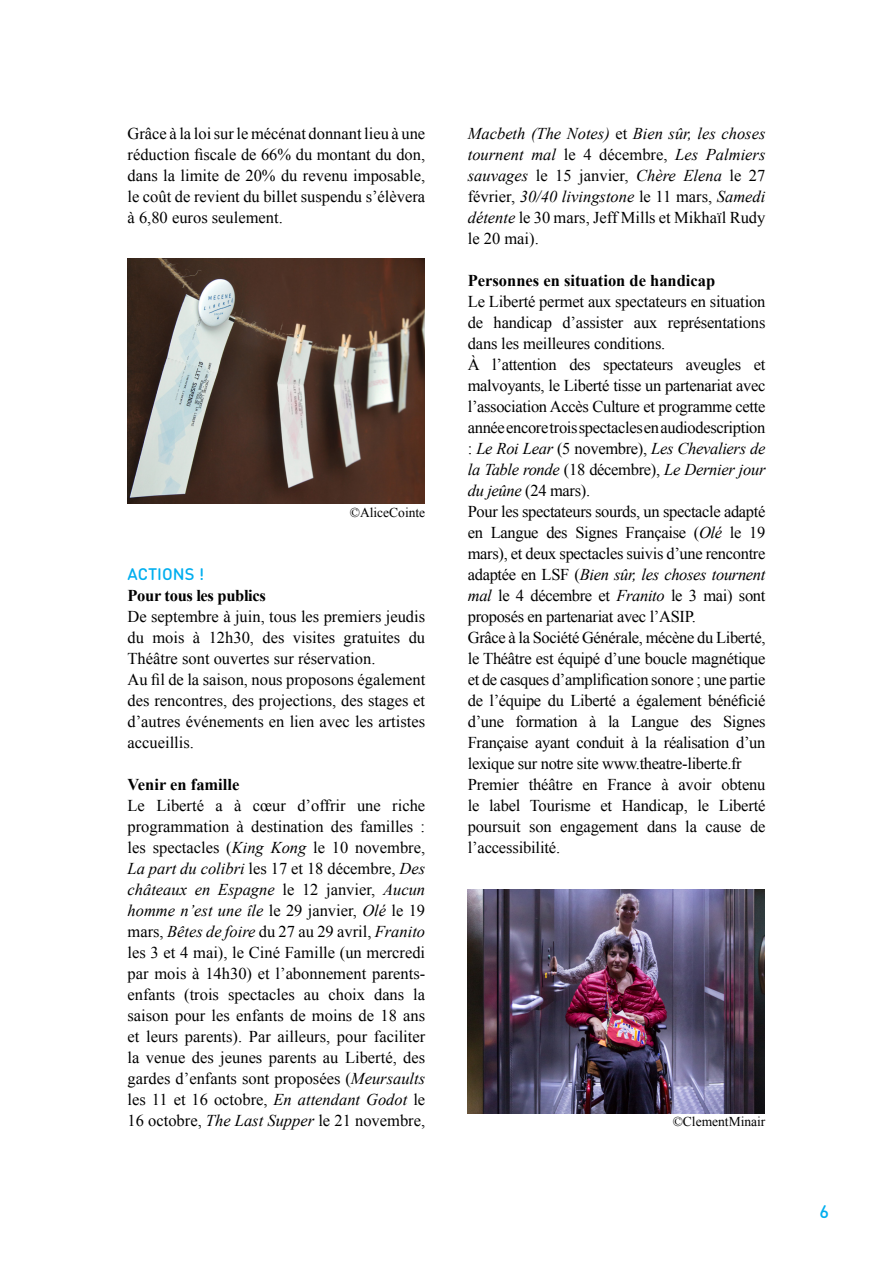
<style>
.page{position:relative;width:893px;height:1263px;background:#fff}
.page>*{position:absolute;margin:0;border:0;box-sizing:border-box;transform-origin:0 0}
.t1{font:500 18px "DIN Round Pro";color:#00aeef}
.texte_joli{font:16.5px/21px "Times New Roman";letter-spacing:-.01em;color:#000;text-align:justify}
.texte_joli-2{font:italic 16.5px/21px "Times New Roman";color:#000;text-align:justify}
.texte_joli-3{font:700 16.5px "Times New Roman";color:#000}
.texte_joli-4{font:700 16.5px "Times New Roman";letter-spacing:-.02em;color:#000}
.texte_joli-5{font:500 16.5px "DIN Round Pro";letter-spacing:.005em;color:#00aeef}
.texte_joli-6{font:13.5px "Times New Roman";color:#000}
.s1{font-style:italic}
.s2{font-style:normal}
</style>
<div class="page">
<img style="left:468px;top:890px;width:296px;height:223px">
<img style="left:128px;top:258px;width:296px;height:246px">
<p class="texte_joli" style="left:128px;top:123px;width:299px">Grâce à la loi sur le mécénat donnant lieu à une réduction fiscale de 66% du montant du don, dans la limite de 20% du revenu imposable, le coût de revient du billet suspendu s’élèvera à 6,80 euros seulement.</p>
<p class="texte_joli-6" style="left:350px;top:503px;width:77px">©AliceCointe</p>
<p class="texte_joli-5" style="left:128px;top:563px;width:78px">ACTIONS !</p>
<p class="texte_joli-4" style="left:128px;top:584px;width:140px">Pour tous les publics</p>
<p class="texte_joli" style="left:128px;top:606px;width:299px">De septembre à juin, tous les premiers jeudis du mois à 12h30, des visites gratuites du Théâtre sont ouvertes sur réservation.</p>
<p class="texte_joli" style="left:128px;top:669px;width:299px">Au fil de la saison, nous proposons également des rencontres, des projections, des stages et d’autres événements en lien avec les artistes accueillis.</p>
<p class="texte_joli-3" style="left:128px;top:773px;width:113px">Venir en famille</p>
<p class="texte_joli" style="left:128px;top:795px;width:299px">Le Liberté a à cœur d’offrir une riche programmation à destination des familles : les spectacles (<span class="s1">King Kong</span> le 10 novembre, <span class="s1">La part du colibri</span> les 17 et 18 décembre, <span class="s1">Des châteaux en Espagne</span> le 12 janvier, <span class="s1">Aucun homme n’est une île</span> le 29 janvier, <span class="s1">Olé</span> le 19 mars, <span class="s1">Bêtes de foire</span> du 27 au 29 avril, <span class="s1">Franito </span>les 3 et 4 mai), le Ciné Famille (un mercredi par mois à 14h30) et l’abonnement parents&shy;enfants (trois spectacles au choix dans la saison pour les enfants de moins de 18 ans et leurs parents). Par ailleurs, pour faciliter la venue des jeunes parents au Liberté, des gardes d’enfants sont proposées (<span class="s1">Meursaults </span>les 11 et 16 octobre, <span class="s1">En attendant Godot</span> le 16 octobre, <span class="s1">The Last Supper</span> le 21 novembre,</p>
<p class="texte_joli-2" style="left:468px;top:123px;width:299px">Macbeth (The Notes) <span class="s2">et</span> Bien sûr, les choses tournent mal <span class="s2">le 4 décembre,</span> Les Palmiers sauvages <span class="s2">le 15 janvier,</span> Chère Elena <span class="s2">le 27 février,</span> 30/40 livingstone <span class="s2">le 11 mars,</span> Samedi détente <span class="s2">le 30 mars, Jeff Mills et Mikhaïl Rudy le 20 mai).</span></p>
<p class="texte_joli-3" style="left:468px;top:269px;width:249px">Personnes en situation de handicap</p>
<p class="texte_joli" style="left:468px;top:291px;width:299px">Le Liberté permet aux spectateurs en situation de handicap d’assister aux représentations dans les meilleures conditions.</p>
<p class="texte_joli" style="left:468px;top:354px;width:299px">À l’attention des spectateurs aveugles et malvoyants, le Liberté tisse un partenariat avec l’association Accès Culture et programme cette année encore trois spectacles en audiodescription : <span class="s1">Le Roi Lear</span> (5 novembre), <span class="s1">Les Chevaliers de la Table ronde</span> (18 décembre), <span class="s1">Le Dernier jour du jeûne</span> (24 mars).</p>
<p class="texte_joli" style="left:468px;top:501px;width:299px">Pour les spectateurs sourds, un spectacle adapté en Langue des Signes Française (<span class="s1">Olé</span> le 19 mars), et deux spectacles suivis d’une rencontre adaptée en LSF (<span class="s1">Bien sûr, les choses tournent mal</span> le 4 décembre et <span class="s1">Franito</span> le 3 mai) sont proposés en partenariat avec l’ASIP.</p>
<p class="texte_joli" style="left:468px;top:627px;width:299px">Grâce à la Société Générale, mécène du Liberté, le Théâtre est équipé d’une boucle magnétique et de casques d’amplification sonore ; une partie de l’équipe du Liberté a également bénéficié d’une formation à la Langue des Signes Française ayant conduit à la réalisation d’un lexique sur notre site www.theatre-liberte.fr</p>
<p class="texte_joli" style="left:468px;top:774px;width:299px">Premier théâtre en France à avoir obtenu le label Tourisme et Handicap, le Liberté poursuit son engagement dans la cause de l’accessibilité.</p>
<p class="texte_joli-6" style="left:673px;top:1112px;width:94px">©ClementMinair</p>
<p class="t1" style="left:820px;top:1199px;width:11px">6</p>
</div>
